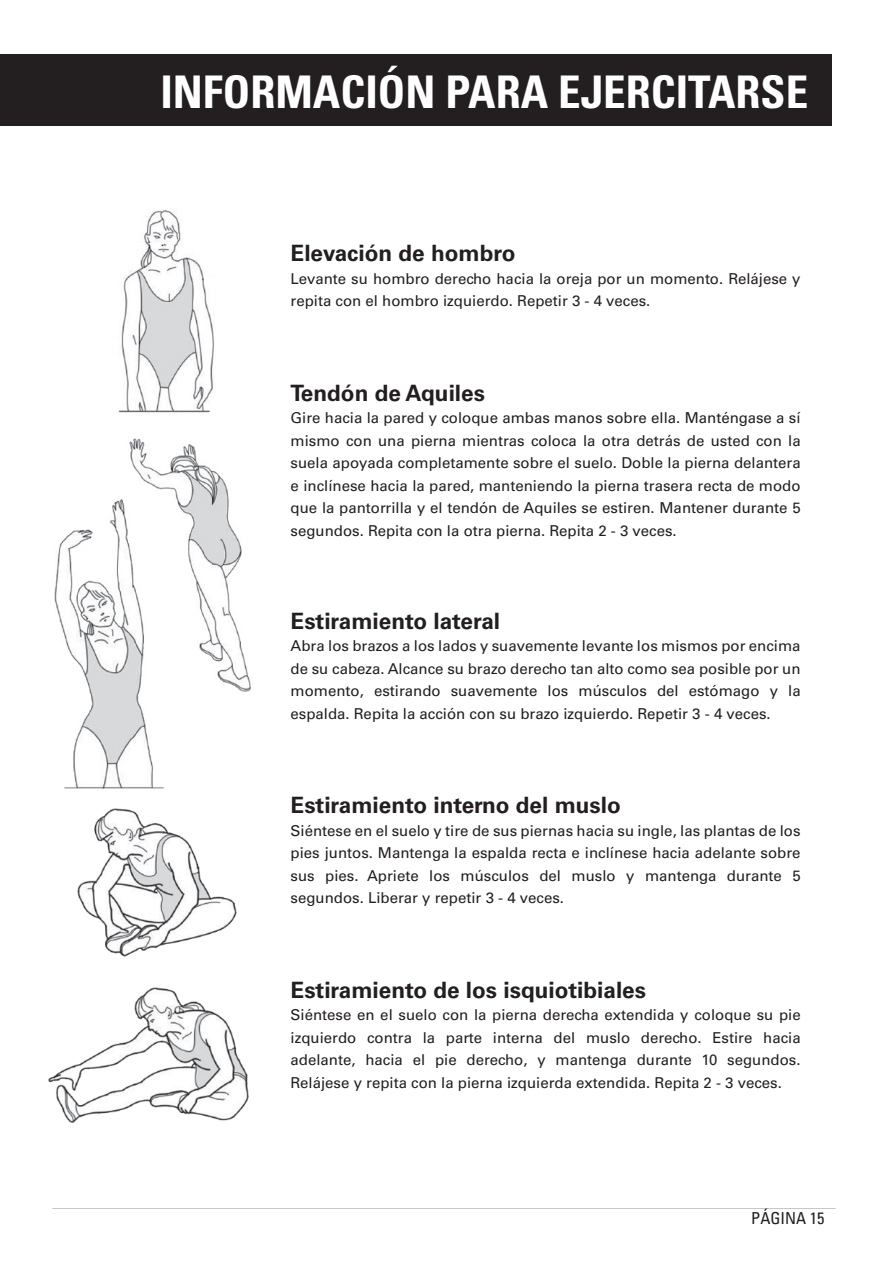
<style>
.page{position:relative;width:893px;height:1263px;background:#fff}
.page>*{position:absolute;margin:0;border:0;box-sizing:border-box;transform-origin:0 0}
.t1{font:700 condensed 45px "Univers";color:#fff}
.t2{font:700 22.5px "Univers LT Std";color:#231f20}
.t3{font:condensed 16.5px "Univers";color:#231f20}
.t4{font:15px/22.5px "Univers LT Std";color:#231f20;text-align:justify}
</style>
<div class="page">
<div style="left:0;top:54px;width:831px;height:72px;background:#231f20"></div>
<img style="left:118px;top:210px;width:96px;height:203px">
<img style="left:129px;top:438px;width:122px;height:253px">
<img style="left:77px;top:808px;width:160px;height:148px">
<img style="left:49px;top:987px;width:199px;height:136px">
<img style="left:55px;top:499px;width:110px;height:289px">
<h1 class="t1" style="left:160px;top:65px;width:649px">INFORMACIÓN PARA EJERCITARSE</h1>
<h2 class="t2" style="left:291px;top:240px;width:226px">Elevación de hombro</h2>
<p class="t4" style="left:291px;top:267px;width:511px">Levante su hombro derecho hacia la oreja por un momento. Relájese y repita con el hombro izquierdo. Repetir 3 - 4 veces.</p>
<h2 class="t2" style="left:291px;top:380px;width:196px">Tendón de Aquiles</h2>
<p class="t4" style="left:291px;top:407px;width:512px">Gire hacia la pared y coloque ambas manos sobre ella. Manténgase a sí mismo con una pierna mientras coloca la otra detrás de usted con la suela apoyada completamente sobre el suelo. Doble la pierna delantera e inclínese hacia la pared, manteniendo la pierna trasera recta de modo que la pantorrilla y el tendón de Aquiles se estiren. Mantener durante 5 segundos. Repita con la otra pierna. Repita 2 - 3 veces.</p>
<h2 class="t2" style="left:291px;top:608px;width:211px">Estiramiento lateral</h2>
<p class="t4" style="left:291px;top:635px;width:512px">Abra los brazos a los lados y suavemente levante los mismos por encima de su cabeza. Alcance su brazo derecho tan alto como sea posible por un momento, estirando suavemente los músculos del estómago y la espalda. Repita la acción con su brazo izquierdo. Repetir 3 - 4 veces.</p>
<h2 class="t2" style="left:291px;top:792px;width:332px">Estiramiento interno del muslo</h2>
<p class="t4" style="left:291px;top:819px;width:512px">Siéntese en el suelo y tire de sus piernas hacia su ingle, las plantas de los pies juntos. Mantenga la espalda recta e inclínese hacia adelante sobre sus pies. Apriete los músculos del muslo y mantenga durante 5 segundos. Liberar y repetir 3 - 4 veces.</p>
<h2 class="t2" style="left:291px;top:977px;width:357px">Estiramiento de los isquiotibiales</h2>
<p class="t4" style="left:291px;top:1004px;width:512px">Siéntese en el suelo con la pierna derecha extendida y coloque su pie izquierdo contra la parte interna del muslo derecho. Estire hacia adelante, hacia el pie derecho, y mantenga durante 10 segundos.<br>Relájese y repita con la pierna izquierda extendida. Repita 2 - 3 veces.</p>
<p class="t3" style="left:751px;top:1208px;width:75px">PÁGINA 15</p>
</div>
